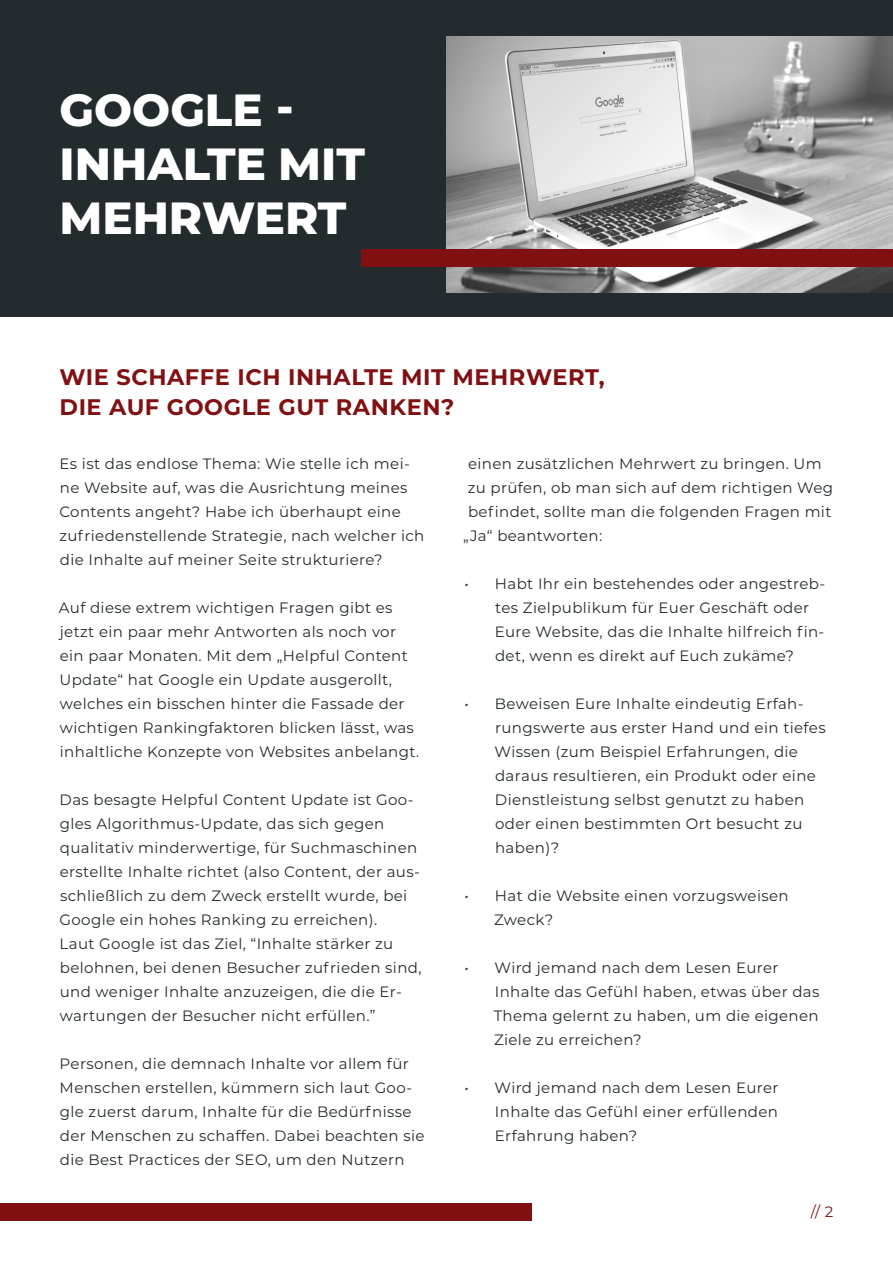
<style>
.page{position:relative;width:893px;height:1263px;background:#fff}
.page>*{position:absolute;margin:0;border:0;box-sizing:border-box;transform-origin:0 0}
.t1{font:800 45px/54px "Montserrat";color:#fff}
.t2{font:700 22.5px/30px "Montserrat";letter-spacing:.025em;color:#801012}
.t3{font:15px/24px "Montserrat";letter-spacing:.025em;color:#232b2f}
.t4{font:15px "Montserrat";color:#801012}
</style>
<div class="page">
<div style="left:0;top:0;width:893px;height:316px;background:#232b2f"></div>
<img style="left:446px;top:36px;width:447px;height:257px">
<div style="left:361px;top:250px;width:532px;height:17px;background:#801012"></div>
<div style="left:0;top:1203px;width:531px;height:17px;background:#801012"></div>
<h1 class="t1" style="left:60px;top:81px;width:307px">GOOGLE -<br>INHALTE MIT<br>MEHRWERT</h1>
<h2 class="t2" style="left:60px;top:360px;width:547px">WIE SCHAFFE ICH INHALTE MIT MEHRWERT,<br>DIE AUF GOOGLE GUT RANKEN?</h2>
<p class="t3" style="left:59px;top:451px;width:366px">Es ist das endlose Thema: Wie stelle ich mei&shy;ne Website auf, was die Ausrichtung meines Contents angeht? Habe ich überhaupt eine zufriedenstellende Strategie, nach welcher ich die Inhalte auf meiner Seite strukturiere?</p>
<p class="t3" style="left:59px;top:595px;width:362px">Auf diese extrem wichtigen Fragen gibt es jetzt ein paar mehr Antworten als noch vor ein paar Monaten. Mit dem „Helpful Content Update“ hat Google ein Update ausgerollt, welches ein bisschen hinter die Fassade der wichtigen Rankingfaktoren blicken lässt, was inhaltliche Konzepte von Websites anbelangt.</p>
<p class="t3" style="left:60px;top:787px;width:364px">Das besagte Helpful Content Update ist Goo&shy;gles Algorithmus-Update, das sich gegen qualitativ minderwertige, für Suchmaschinen erstellte Inhalte richtet (also Content, der aus&shy;schließlich zu dem Zweck erstellt wurde, bei Google ein hohes Ranking zu erreichen).<br>Laut Google ist das Ziel, “Inhalte stärker zu belohnen, bei denen Besucher zufrieden sind, und weniger Inhalte anzuzeigen, die die Er&shy;wartungen der Besucher nicht erfüllen.”</p>
<p class="t3" style="left:60px;top:1051px;width:366px">Personen, die demnach Inhalte vor allem für Menschen erstellen, kümmern sich laut Goo&shy;gle zuerst darum, Inhalte für die Bedürfnisse der Menschen zu schaffen. Dabei beachten sie die Best Practices der SEO, um den Nutzern</p>
<p class="t3" style="left:468px;top:451px;width:355px">einen zusätzlichen Mehrwert zu bringen. Um</p>
<p class="t3" style="left:468px;top:475px;width:367px">zu prüfen, ob man sich auf dem richtigen Weg</p>
<p class="t3" style="left:468px;top:499px;width:365px">befindet, sollte man die folgenden Fragen mit</p>
<p class="t3" style="left:463px;top:523px;width:141px">„Ja“ beantworten:</p>
<p class="t3" style="left:495px;top:571px;width:332px;text-indent:-30px">• Habt Ihr ein bestehendes oder angestreb&shy;tes Zielpublikum für Euer Geschäft oder Eure Website, das die Inhalte hilfreich fin&shy;det, wenn es direkt auf Euch zukäme?</p>
<p class="t3" style="left:495px;top:691px;width:333px;text-indent:-30px">• Beweisen Eure Inhalte eindeutig Erfah&shy;rungswerte aus erster Hand und ein tiefes Wissen (zum Beispiel Erfahrungen, die daraus resultieren, ein Produkt oder eine Dienstleistung selbst genutzt zu haben oder einen bestimmten Ort besucht zu haben)?</p>
<p class="t3" style="left:494px;top:883px;width:296px;text-indent:-30px">• Hat die Website einen vorzugsweisen<br>Zweck?</p>
<p class="t3" style="left:494px;top:955px;width:327px;text-indent:-29px">• Wird jemand nach dem Lesen Eurer<br>Inhalte das Gefühl haben, etwas über das<br>Thema gelernt zu haben, um die eigenen<br>Ziele zu erreichen?</p>
<p class="t3" style="left:495px;top:1075px;width:285px;text-align:justify;text-indent:-30px">• Wird jemand nach dem Lesen Eurer Inhalte das Gefühl einer erfüllenden Erfahrung haben?</p>
<p class="t4" style="left:811px;top:1201px;width:24px">// 2</p>
</div>
